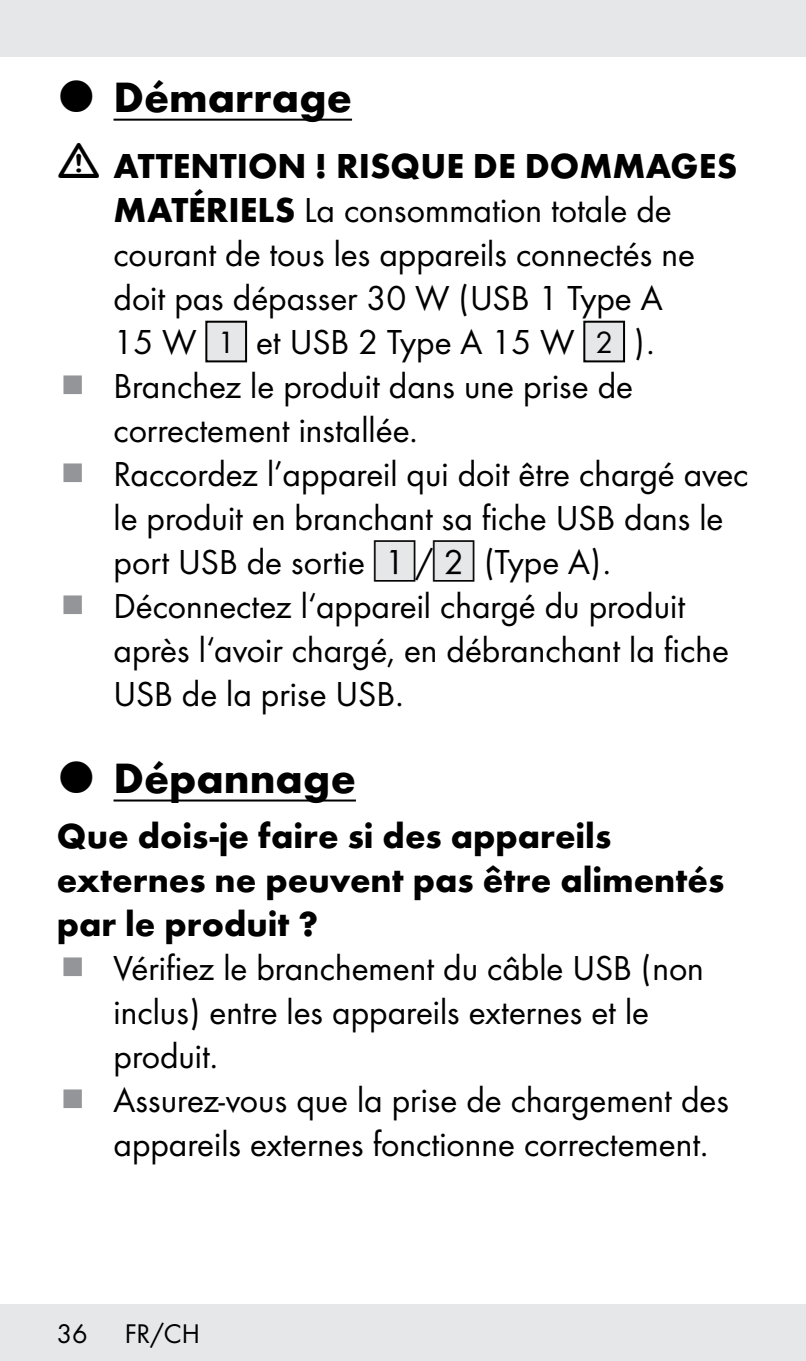
<style>
.page{position:relative;width:806px;height:1361px;background:#fff}
.page>*{position:absolute;margin:0;border:0;box-sizing:border-box;transform-origin:0 0}
.t1{font:700 44px "Futura";color:#000}
.t2{font:36px/44px "Futura Boo";color:#000}
.t3{font:700 36px/44px "Futura";color:#000}
.t4{font:28px "Futura Boo";color:#000}
.s1{font-family:"Futura";font-weight:700}
.s2{font-size:32px}
.s3{font-family:"IMP Lidl Num Box";font-size:31.6px;color:#e6e7e8}
.s4{font-family:"IMP Lidl Num Box";font-size:31.6px}
</style>
<div class="page">
<div style="left:0;top:1304px;width:805px;height:57px;background:#e6e7e8"></div>
<div style="left:0;top:0;width:805px;height:57px;background:#e6e7e8"></div>
<hr style="left:113px;top:119px;width:239px;height:2px;background:#000">
<hr style="left:113px;top:799px;width:243px;height:2px;background:#000">
<div style="left:206px;top:322px;width:40px;height:39px;background:#e6e7e8"></div>
<div style="left:205px;top:321px;width:42px;height:41px;border:2px solid #000"></div>
<div style="left:584px;top:322px;width:39px;height:39px;background:#e6e7e8"></div>
<div style="left:583px;top:321px;width:41px;height:41px;border:2px solid #000"></div>
<p class="t1" style="left:113px;top:64px;width:240px">Démarrage</p>
<p class="t3" style="left:113px;top:142px;width:625px">ATTENTION ! RISQUE DE DOMMAGES</p>
<p class="t2" style="left:113px;top:186px;width:636px"><span class="s1">MATÉRIELS</span> La consommation totale de courant de tous les appareils connectés ne doit pas dépasser 30 W (USB 1 Type A<br>15 W <span class="s2">1</span> et USB 2 Type A 15 W <span class="s2">2</span> ).<br>Branchez le produit dans une prise de correctement installée.<br>Raccordez l’appareil qui doit être chargé avec le produit en branchant sa fiche USB dans le port USB de sortie <span class="s3">[</span><span class="s4">1]</span>/<span class="s3">[</span><span class="s4">2]</span> (Type A).<br>Déconnectez l‘appareil chargé du produit après l‘avoir chargé, en débranchant la fiche USB de la prise USB.</p>
<p class="t1" style="left:113px;top:745px;width:244px">Dépannage</p>
<p class="t3" style="left:57px;top:811px;width:668px">Que dois-je faire si des appareils externes ne peuvent pas être alimentés par le produit ?</p>
<p class="t2" style="left:113px;top:944px;width:616px">Vérifiez le branchement du câble USB (non inclus) entre les appareils externes et le produit.<br>Assurez-vous que la prise de chargement des appareils externes fonctionne correctement.</p>
<p class="t4" style="left:57px;top:1314px;width:32px">36</p>
<p class="t4" style="left:125px;top:1314px;width:77px">FR/CH</p>
</div>
